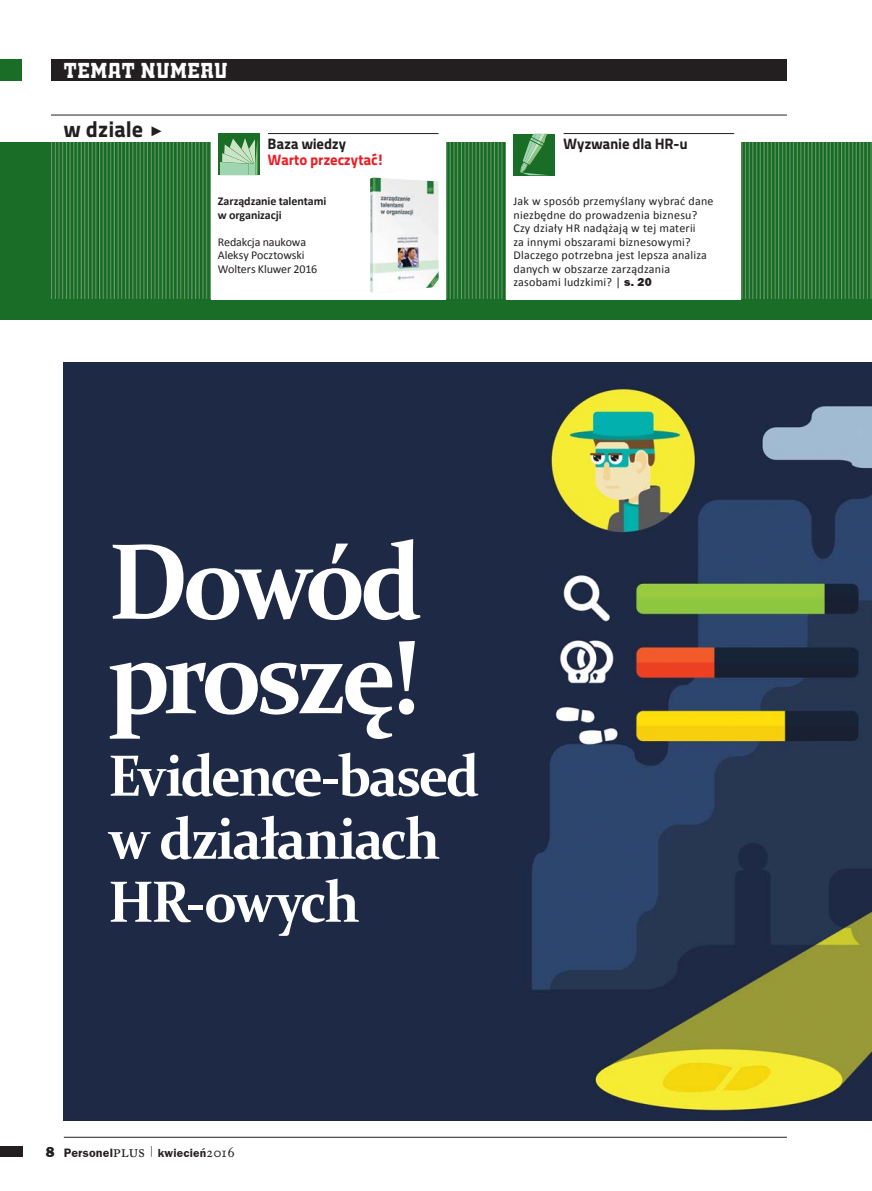
<style>
.page{position:relative;width:872px;height:1191px;background:#fff}
.page>*{position:absolute;margin:0;border:0;box-sizing:border-box;transform-origin:0 0}
.t1{font:700 108px/94.5px "Constantia";letter-spacing:-.065em;color:#fff;scale:.94 1}
.t2{font:700 58.5px/63px "Constantia";letter-spacing:-.04em;color:#fff;scale:.94 1}
.t3{font:22.5px "Trump Town Pro";letter-spacing:.05em;color:#fff}
.t4{font:22.5px "Titillium Maps 26 L 999 wt";letter-spacing:-.01em;color:#231f20}
.t5{font:15px "Titillium Maps 26 L 999 wt";letter-spacing:-.015em;color:#231f20}
.t6{font:15px "Titillium Maps 26 L 999 wt";letter-spacing:-.015em;color:#ed1c24}
.t7{font:12.6px "Franklin Got URWTCE Dem";letter-spacing:.01em;color:#231f20}
.t8{font:12px/13.5px "Calibri";letter-spacing:.02em;color:#231f20}
.t9{font:12px/13.5px "Calibri";letter-spacing:-.01em;color:#231f20}
.t10{font:700 12px/13.5px "Calibri";letter-spacing:-.01em;color:#231f20}
.s1{font-family:"Liberation Serif";font-size:16.5px}
.s2{font-family:"Franklin Got URWTCE Hea"}
.s3{font-family:"Franklin Got URWTCE Hea";font-size:15px}
.s4{font-family:"Adobe Caslon Pro";font-size:17.25px}
.s5{font-size:12px}
.s6{font-family:"Adobe Caslon Pro";font-size:15px}
</style>
<div class="page">
<div style="left:51px;top:60px;width:736px;height:21px;background:#231f20"></div>
<hr style="left:51px;top:115px;width:736px;height:1px;background:#231f20">
<div style="left:0;top:60px;width:21px;height:21px;background:#1a6d27"></div>
<hr style="left:64px;top:1137px;width:723px;height:1px;background:#231f20">
<div style="left:0;top:1146px;width:22px;height:10px;background:#231f20"></div>
<div style="left:0;top:143px;width:872px;height:177px;background:#1a6d27"></div>
<img style="left:51px;top:143px;width:821px;height:155px">
<div style="left:506px;top:128px;width:235px;height:172px;background:#fff"></div>
<hr style="left:563px;top:133px;width:171px;height:1px;background:#231f20">
<div style="left:513px;top:134px;width:42px;height:41px;background:#1a6d27"></div>
<svg style="left:520px;top:134px;width:27px;height:41px"></svg>
<div style="left:211px;top:128px;width:234px;height:172px;background:#fff"></div>
<hr style="left:268px;top:133px;width:170px;height:1px;background:#231f20">
<div style="left:218px;top:134px;width:41px;height:41px;background:linear-gradient(to right,#1a6d27,#1a6d27)"></div>
<svg style="left:220px;top:138px;width:37px;height:37px"></svg>
<img style="left:370px;top:177px;width:68px;height:116px">
<div style="left:64px;top:362px;width:808px;height:758px;background:#1e2a45"></div>
<img style="left:531px;top:388px;width:341px;height:724px">
<h3 class="t3" style="left:64px;top:63px;width:165px">TEMAT NUMERU</h3>
<h3 class="t4" style="left:64px;top:121px;width:103px">w dziale <span class="s1">►</span></h3>
<p class="t5" style="left:268px;top:139px;width:80px">Baza wiedzy</p>
<p class="t6" style="left:268px;top:154px;width:118px">Warto przeczytać!</p>
<p class="t10" style="left:218px;top:195px;width:110px">Zarządzanie talentami w organizacji</p>
<p class="t9" style="left:218px;top:236px;width:101px">Redakcja naukowa<br>Aleksy Pocztowski<br>Wolters Kluwer 2016</p>
<p class="t5" style="left:563px;top:139px;width:126px">Wyzwanie dla HR-u</p>
<p class="t8" style="left:513px;top:195px;width:202px">Jak w sposób przemyślany wybrać dane niezbędne do prowadzenia biznesu?<br>Czy działy HR nadążają w tej materii<br>za innymi obszarami biznesowymi?<br>Dlaczego potrzebna jest lepsza analiza danych w obszarze zarządzania zasobami ludzkimi? | <span class="s2">s. 20</span></p>
<h1 class="t1" style="left:108px;top:544px;width:336px">Dowód proszę!</h1>
<h2 class="t2" style="left:108px;top:749px;width:396px">Evidence-based w działaniach<br>HR-owych</h2>
<p class="t7" style="left:46px;top:1144px;width:191px"><span class="s3">8</span> Personel<span class="s4">plus</span> <sup>|</sup> <span class="s5">kwiecień</span><span class="s6">2016</span></p>
</div>
